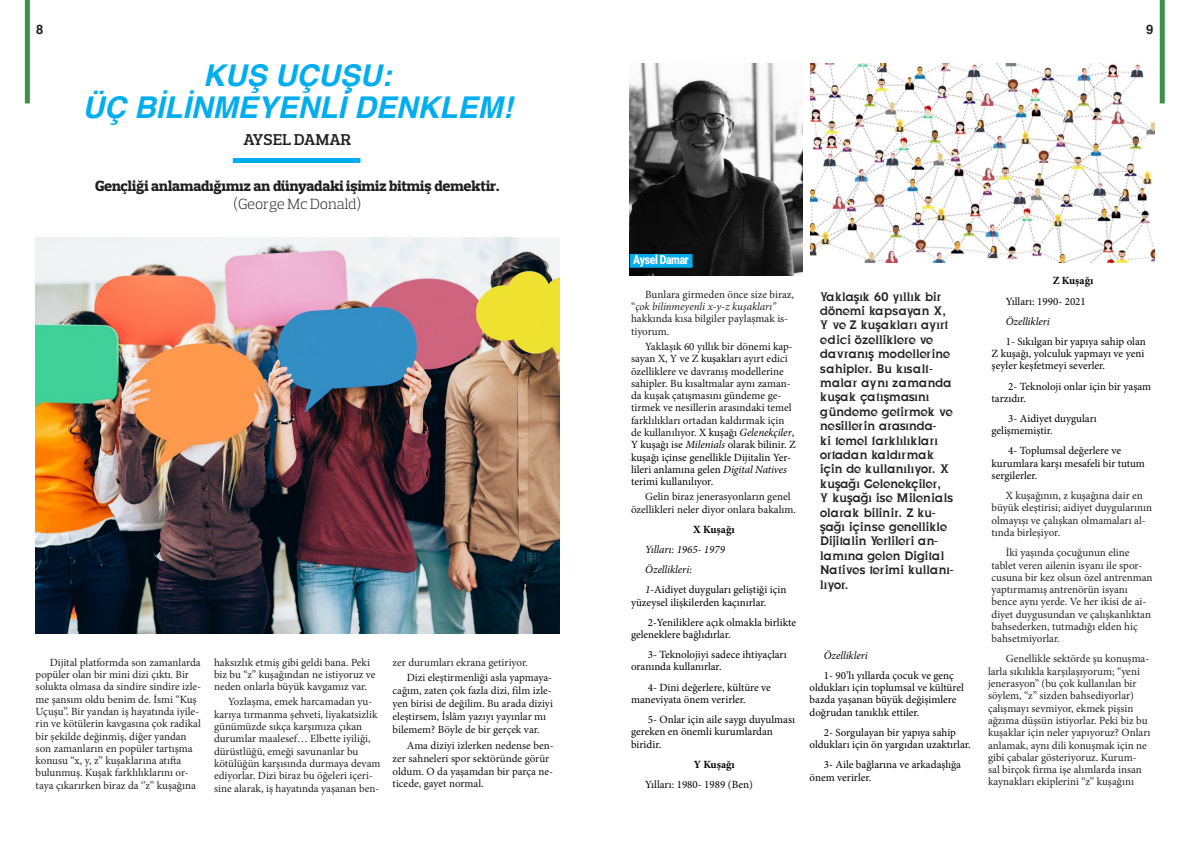
<style>
.page{position:relative;width:1191px;height:842px;background:#fff}
.page>*{position:absolute;margin:0;border:0;box-sizing:border-box;transform-origin:0 0}
.t1{font:italic 700 30px "Helvetica";color:#00aeef}
.t2{font:600 16px "Prelo Slab";letter-spacing:.015em;color:#231f20}
.t3{font:800 15px "Prelo Slab";color:#231f20}
.t4{font:300 15px "Prelo Slab";letter-spacing:-.01em;color:#231f20}
.t5{font:700 13px "Helvetica";color:#231f20}
.t6{font:900 12.5px "Roboto";letter-spacing:-.03em;color:#fff;scale:.82 1}
.t7{font:12px/14.4px "Just Old Fashion";color:#231f20}
.Normal__Web{font:11px/12.3px "Minion Pro";color:#222}
.Normal__Web-2{font:11px/12.3px "Minion Pro";color:#000}
.t8{font:11px/12.3px "Minion Pro";color:#111}
.t9{font:11px/12.3px "Minion Pro";color:#231f20}
.Normal__Web-3{font:italic 11px "Minion Pro";letter-spacing:-.005em;color:#000}
.Normal__Web-4{font:700 11px "Minion Pro";color:#000}
.s1{font-style:italic}
.s2{color:#000}
.s3{font-style:italic;color:#000}
</style>
<div class="page">
<div style="left:25px;top:0;width:5px;height:103px;background:#3e904c"></div>
<div style="left:1159px;top:0;width:5px;height:103px;background:#3e904c"></div>
<div style="left:233px;top:158px;width:127px;height:5px;background:#00aeef"></div>
<img style="left:629px;top:63px;width:173px;height:213px">
<img style="left:810px;top:63px;width:345px;height:199px">
<img style="left:35px;top:237px;width:524px;height:397px">
<div style="left:629px;top:254px;width:63px;height:14px;background:#00aeef"></div>
<p class="t5" style="left:36px;top:19px;width:9px">8</p>
<p class="t5" style="left:1146px;top:19px;width:9px">9</p>
<p class="t1" style="left:203px;top:57px;width:190px">KUŞ UÇUŞU:</p>
<p class="t1" style="left:82px;top:89px;width:431px">ÜÇ BILINMEYENLI DENKLEM!</p>
<p class="t2" style="left:243px;top:130px;width:109px">AYSEL DAMAR</p>
<p class="t3" style="left:95px;top:177px;width:406px">Gençliği anlamadığımız an dünyadaki işimiz bitmiş demektir.</p>
<p class="t4" style="left:233px;top:195px;width:130px">(George Mc Donald)</p>
<p class="t9" style="left:36px;top:656px;width:167px;text-indent:14px">Dijital platformda son zamanlarda popüler olan bir mini dizi çıktı. Bir solukta olmasa da sindire sindire izle&shy;me şansım oldu benim de. İsmi “Kuş Uçuşu”. Bir yandan iş hayatında iyile&shy;rin ve kötülerin kavgasına çok radikal bir şekilde değinmiş, diğer yandan son zamanların en popüler tartışma konusu “x, y, z” kuşaklarına atıfta bulunmuş. Kuşak farklılıklarını or&shy;taya çıkarırken biraz da ‘’z’’ kuşağına</p>
<p class="t9" style="left:214px;top:656px;width:163px">haksızlık etmiş gibi geldi bana. Peki biz bu “z” kuşağından ne istiyoruz ve neden onlarla büyük kavgamız var.</p>
<p class="Normal__Web" style="left:214px;top:696px;width:168px;text-indent:14px">Yozlaşma, emek harcamadan yu&shy;karıya tırmanma şehveti, liyakatsizlik günümüzde sıkça karşımıza çıkan durumlar maalesef… Elbette iyiliği, dürüstlüğü, emeği savunanlar bu kötülüğün karşısında durmaya devam ediyorlar. Dizi biraz bu öğeleri içeri&shy;sine alarak, iş hayatında yaşanan ben-</p>
<p class="Normal__Web" style="left:392px;top:656px;width:137px">zer durumları ekrana getiriyor.</p>
<p class="t8" style="left:392px;top:671px;width:162px;line-height:12.9px;text-indent:14px">Dizi eleştirmenliği asla yapmaya&shy;cağım, zaten çok fazla dizi, film izle&shy;yen birisi de değilim. Bu arada diziyi eleştirsem, İslâm yazıyı yayınlar mı bilemem? Böyle de bir gerçek var.</p>
<p class="t8" style="left:392px;top:739px;width:163px;line-height:12.9px;text-indent:14px">Ama diziyi izlerken nedense ben&shy;zer sahneleri spor sektöründe görür oldum. O da yaşamdan bir parça ne&shy;ticede, gayet normal.</p>
<p class="t6" style="left:633px;top:251px;width:69px">Aysel Damar</p>
<p class="t9" style="left:631px;top:288px;width:164px;text-indent:14px">Bunlara girmeden önce size biraz, “<span class="s1">çok bilinmeyenli x-y-z kuşakları” </span>hakkında kısa bilgiler paylaşmak is&shy;tiyorum.</p>
<p class="t8" style="left:631px;top:340px;width:166px;text-indent:14px">Yaklaşık 60 yıllık bir dönemi kap&shy;sayan X, Y ve Z <span class="s2">kuşakları</span> ayırt edici özelliklere ve davranış modellerine sahipler. Bu kısaltmalar aynı zaman&shy;da kuşak çatışmasını gündeme ge&shy;tirmek ve nesillerin arasındaki temel farklılıkları ortadan kaldırmak için de kullanılıyor. <span class="s2">X kuşağı</span> <span class="s3">Gelenekçiler</span><span class="s2">, Y kuşağı ise</span> <span class="s3">Milenials</span> <span class="s2">olarak bilinir. Z kuşağı içinse genellikle Dijitalin Yer&shy;lileri anlamına gelen</span> <span class="s3">Digital Natives </span><span class="s2">terimi kullanılıyor.</span></p>
<p class="t8" style="left:631px;top:491px;width:166px;text-indent:14px">Gelin biraz jenerasyonların genel özellikleri neler diyor onlara bakalım.</p>
<p class="Normal__Web-4" style="left:693px;top:521px;width:43px">X Kuşağı</p>
<p class="Normal__Web-3" style="left:645px;top:542px;width:81px">Yılları: 1965- 1979</p>
<p class="Normal__Web-3" style="left:645px;top:562px;width:48px">Özellikleri:</p>
<p class="Normal__Web-2" style="left:631px;top:584px;width:157px;text-indent:14px"><span class="s1">1-</span>Aidiyet duyguları geliştiği için yüzeysel ilişkilerden kaçınırlar.</p>
<p class="Normal__Web-2" style="left:631px;top:616px;width:166px;text-indent:17px">2-Yeniliklere açık olmakla birlikte geleneklere bağlıdırlar.</p>
<p class="Normal__Web-2" style="left:631px;top:648px;width:157px;text-indent:17px">3- Teknolojiyi sadece ihtiyaçları oranında kullanırlar.</p>
<p class="Normal__Web-2" style="left:631px;top:681px;width:141px;text-indent:17px">4- Dini değerlere, kültüre ve maneviyata önem verirler.</p>
<p class="Normal__Web-2" style="left:631px;top:713px;width:165px;text-indent:17px">5- Onlar için aile saygı duyulması gereken en önemli kurumlardan biridir.</p>
<p class="Normal__Web-4" style="left:693px;top:756px;width:43px">Y Kuşağı</p>
<p class="Normal__Web-2" style="left:645px;top:778px;width:109px">Yılları: 1980- 1989 (Ben)</p>
<p class="t7" style="left:820px;top:289px;width:135px">Yaklaşık 60 yıllık bir dönemi kapsayan X,<br>Y ve Z kuşakları ayırt edici özelliklere ve davranış modellerine sahipler. Bu kısalt&shy;malar aynı zamanda kuşak çatışmasını gündeme getirmek ve nesillerin arasında-<br>ki temel farklılıkları ortadan kaldırmak için de kullanılıyor. X kuşağı Gelenekçiler,<br>Y kuşağı ise Milenials olarak bilinir. Z ku&shy;şağı içinse genellikle<br>Dijitalin Yerlileri an&shy;lamına gelen Digital<br>Natives terimi kullanı&shy;lıyor.</p>
<p class="Normal__Web-3" style="left:823px;top:648px;width:46px">Özellikleri</p>
<p class="Normal__Web-2" style="left:809px;top:669px;width:156px;text-indent:14px">1- 90’lı yıllarda çocuk ve genç oldukları için toplumsal ve kültürel bazda yaşanan büyük değişimlere doğrudan tanıklık ettiler.</p>
<p class="Normal__Web-2" style="left:809px;top:726px;width:163px;text-align:center">2- Sorgulayan bir yapıya sahip oldukları için ön yargıdan uzaktırlar.</p>
<p class="Normal__Web-2" style="left:809px;top:759px;width:153px;text-indent:14px">3- Aile bağlarına ve arkadaşlığa önem verirler.</p>
<p class="Normal__Web-4" style="left:1052px;top:273px;width:42px">Z Kuşağı</p>
<p class="Normal__Web-2" style="left:1005px;top:295px;width:82px">Yılları: 1990- 2021</p>
<p class="Normal__Web-3" style="left:1005px;top:314px;width:46px">Özellikleri</p>
<p class="Normal__Web-2" style="left:991px;top:335px;width:156px;text-indent:14px">1- Sıkılgan bir yapıya sahip olan<br>Z kuşağı, yolculuk yapmayı ve yeni şeyler keşfetmeyi severler.</p>
<p class="Normal__Web-2" style="left:991px;top:380px;width:161px;text-indent:17px">2- Teknoloji onlar için bir yaşam tarzıdır.</p>
<p class="Normal__Web-2" style="left:991px;top:412px;width:107px;text-indent:17px">3- Aidiyet duyguları gelişmemiştir.</p>
<p class="Normal__Web-2" style="left:991px;top:445px;width:155px;text-indent:17px">4- Toplumsal değerlere ve kurumlara karşı mesafeli bir tutum sergilerler.</p>
<p class="Normal__Web" style="left:991px;top:490px;width:162px;text-indent:14px">X kuşağının, z kuşağına dair en büyük eleştirisi; aidiyet duygularının olmayışı ve çalışkan olmamaları al&shy;tında birleşiyor.</p>
<p class="Normal__Web" style="left:991px;top:547px;width:162px;text-indent:14px">İki yaşında çocuğunun eline tablet veren ailenin isyanı ile spor&shy;cusuna bir kez olsun özel antrenman yaptırmamış antrenörün isyanı bence aynı yerde. Ve her ikisi de ai&shy;diyet duygusundan ve çalışkanlıktan bahsederken, tutmadığı elden hiç bahsetmiyorlar.</p>
<p class="Normal__Web" style="left:988px;top:653px;width:164px;text-indent:18px">Genellikle sektörde şu konuşma&shy;larla sıkılıkla karşılaşıyorum; “yeni jenerasyon” (bu çok kullanılan bir söylem, “z” sizden bahsediyorlar) çalışmayı sevmiyor, ekmek pişsin ağzıma düşsün istiyorlar. Peki biz bu kuşaklar için neler yapıyoruz? Onları anlamak, aynı dili konuşmak için ne gibi çabalar gösteriyoruz. Kurum&shy;sal birçok firma işe alımlarda insan kaynakları ekiplerini “z” kuşağını</p>
</div>
